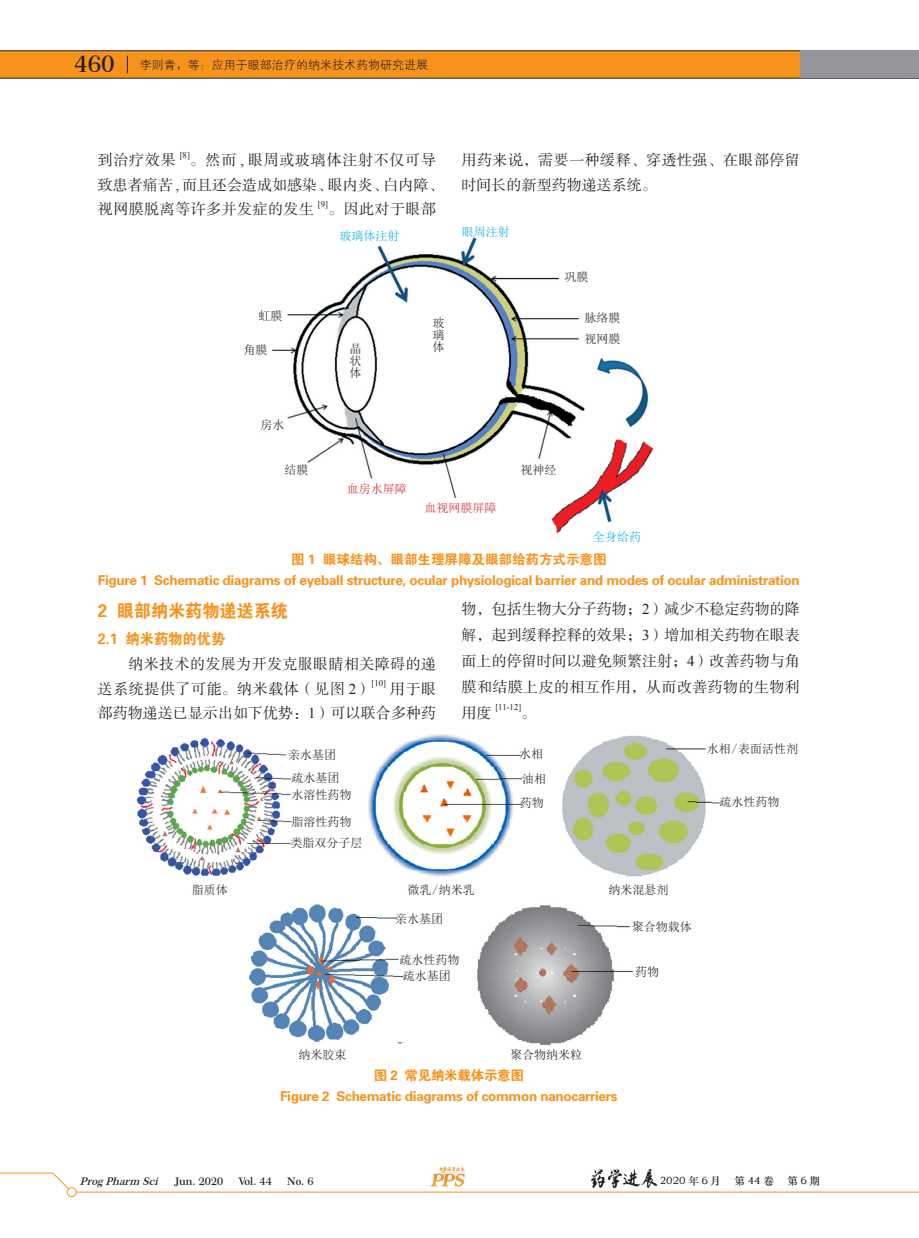
<style>
.page{position:relative;width:919px;height:1238px;background:#fff}
.page>*{position:absolute;margin:0;border:0;box-sizing:border-box;transform-origin:0 0}
.t1{font:18px "FZDHTK GBK1 0";color:#f7931d;scale:.95 1}
.t2{font:15px/24.6px "FZSSK GBK1 0";letter-spacing:.025em;color:#231f20}
.t3{font:15px/24.6px "FZSSK GBK1 0";color:#231f20;text-align:right}
.t4{font:15px "FZDHTK GBK1 0";color:#f7931d;scale:.95 1}
.t5{font:13.5px/21px "FZDHTK GBK1 0";letter-spacing:-.02em;color:#f7931d;text-align:center}
.t6{font:12px/12px "Sim Sun";color:#231f20}
.t7{font:12px "FZXH1 K GBK1 0";color:#231f20}
.t8{font:12px "Sim Sun";color:#00aeef}
.t9{font:12px "Sim Sun";color:#d1232a}
.t10{font:600 10.5px "Century 751 BT";color:#231f20}
.t11{font:10.5px "ST Zhongsong";letter-spacing:.125em;color:#231f20}
.t12{font:italic 600 10.5px "Century 751 BT";color:#231f20}
.t13{font:8.7px "Times New Roman";color:#231f20}
.s1{font-family:"Century 751 BT";font-weight:600;font-size:23.1px}
.s2{font-family:"Times New Roman"}
</style>
<div class="page">
<svg style="left:0;top:50px;width:918px;height:28px;background:#ec8e1f"></svg>
<div style="left:799px;top:51px;width:107px;height:27px;background:#939598"></div>
<div style="left:906px;top:51px;width:12px;height:27px;background:#939598"></div>
<svg style="left:906px;top:1191px;width:12px;height:1px"></svg>
<svg style="left:0;top:1172px;width:69px;height:20px"></svg>
<hr style="left:72px;top:1191px;width:834px;height:1px;background:#f7931d">
<div style="left:67px;top:1187px;width:9px;height:9px;background:#fff;border-radius:50%"></div>
<div style="left:67px;top:1187px;width:9px;height:9px;border:1px solid #f7931d;border-radius:50%"></div>
<img style="left:430px;top:1166px;width:35px;height:21px">
<img style="left:590px;top:1169px;width:68px;height:20px">
<img style="left:264px;top:237px;width:390px;height:297px">
<img style="left:136px;top:737px;width:156px;height:139px">
<img style="left:368px;top:734px;width:155px;height:143px">
<img style="left:562px;top:735px;width:158px;height:142px">
<img style="left:249px;top:904px;width:156px;height:139px">
<img style="left:477px;top:905px;width:156px;height:140px">
<p class="t7" style="left:74px;top:58px;width:355px"><span class="s1">460</span> 李则青，等：应用于眼部治疗的纳米技术药物研究进展</p>
<p class="t2" style="left:98px;top:148px;width:79px">到治疗效果</p>
<p class="t13" style="left:180px;top:149px;width:12px">[8]</p>
<p class="t2" style="left:98px;top:148px;width:347px;text-indent:92px">。然而 <span class="s2">,</span> 眼周或玻璃体注射不仅可导致患者痛苦 <span class="s2">,</span> 而且还会造成如感染、眼内炎、白内障、视网膜脱离等许多并发症的发生</p>
<p class="t13" style="left:318px;top:198px;width:12px">[9]</p>
<p class="t2" style="left:328px;top:198px;width:109px">。因此对于眼部</p>
<p class="t2" style="left:461px;top:148px;width:340px">用药来说，需要一种缓释、穿透性强、在眼部停留时间长的新型药物递送系统。</p>
<p class="t6" style="left:258px;top:310px;width:25px">虹膜</p>
<p class="t6" style="left:243px;top:344px;width:25px">角膜</p>
<p class="t6" style="left:260px;top:419px;width:25px">房水</p>
<p class="t6" style="left:284px;top:463px;width:25px">结膜</p>
<p class="t8" style="left:339px;top:230px;width:62px">玻璃体注射</p>
<p class="t8" style="left:461px;top:225px;width:49px">眼周注射</p>
<p class="t6" style="left:349px;top:342px;width:13px;text-align:justify">晶状体</p>
<p class="t6" style="left:432px;top:317px;width:13px;text-align:justify">玻璃体</p>
<p class="t6" style="left:564px;top:271px;width:25px">巩膜</p>
<p class="t6" style="left:584px;top:307px;width:37px;line-height:21.6px">脉络膜视网膜</p>
<p class="t9" style="left:347px;top:482px;width:61px">血房水屏障</p>
<p class="t9" style="left:424px;top:502px;width:73px">血视网膜屏障</p>
<p class="t6" style="left:520px;top:464px;width:37px">视神经</p>
<p class="t8" style="left:593px;top:531px;width:49px">全身给药</p>
<p class="t5" style="left:98px;top:549px;width:703px">图 1 眼球结构、眼部生理屏障及眼部给药方式示意图<br>Figure 1 Schematic diagrams of eyeball structure, ocular physiological barrier and modes of ocular administration</p>
<p class="t1" style="left:98px;top:601px;width:201px">2 眼部纳米药物递送系统</p>
<p class="t4" style="left:98px;top:631px;width:136px">2.1 纳米药物的优势</p>
<p class="t2" style="left:98px;top:652px;width:340px;text-indent:31px">纳米技术的发展为开发克服眼睛相关障碍的递送系统提供了可能。纳米载体（见图 <span class="s2">2</span>）</p>
<p class="t13" style="left:371px;top:677px;width:16px">[10]</p>
<p class="t3" style="left:98px;top:677px;width:340px">用于眼<br>部药物递送已显示出如下优势：<span class="s2">1</span>）可以联合多种药</p>
<p class="t6" style="left:288px;top:749px;width:49px">亲水基团</p>
<p class="t6" style="left:291px;top:772px;width:49px">疏水基团</p>
<p class="t6" style="left:291px;top:788px;width:61px">水溶性药物</p>
<p class="t6" style="left:290px;top:811px;width:73px;line-height:20.5px">脂溶性药物类脂双分子层</p>
<p class="t2" style="left:461px;top:597px;width:340px;line-height:25.8px;text-align:justify">物，包括生物大分子药物；<span class="s2">2</span>）减少不稳定药物的降解，起到缓释控释的效果；<span class="s2">3</span>）增加相关药物在眼表面上的停留时间以避免频繁注射；<span class="s2">4</span>）改善药物与角膜和结膜上皮的相互作用，从而改善药物的生物利用度</p>
<p class="t13" style="left:495px;top:701px;width:27px">[11-12]</p>
<p class="t2" style="left:521px;top:701px;width:16px">。</p>
<p class="t6" style="left:519px;top:741px;width:29px;line-height:24.3px">水相油相药物</p>
<p class="t6" style="left:706px;top:742px;width:93px">水相/表面活性剂</p>
<p class="t6" style="left:719px;top:796px;width:61px">疏水性药物</p>
<p class="t6" style="left:192px;top:883px;width:37px">脂质体</p>
<p class="t6" style="left:407px;top:883px;width:69px">微乳/纳米乳</p>
<p class="t6" style="left:608px;top:883px;width:61px">纳米混悬剂</p>
<p class="t6" style="left:395px;top:912px;width:49px">亲水基团</p>
<p class="t6" style="left:399px;top:953px;width:61px">疏水性药物</p>
<p class="t6" style="left:403px;top:969px;width:49px">疏水基团</p>
<p class="t6" style="left:631px;top:920px;width:61px">聚合物载体</p>
<p class="t6" style="left:635px;top:965px;width:25px">药物</p>
<p class="t6" style="left:298px;top:1049px;width:49px">纳米胶束</p>
<p class="t6" style="left:510px;top:1049px;width:73px">聚合物纳米粒</p>
<p class="t5" style="left:280px;top:1064px;width:339px">图 2 常见纳米载体示意图<br>Figure 2 Schematic diagrams of common nanocarriers</p>
<p class="t12" style="left:80px;top:1174px;width:83px">ProgPharm Sci</p>
<p class="t10" style="left:174px;top:1174px;width:51px">Jun. 2020</p>
<p class="t10" style="left:239px;top:1174px;width:35px">Vol. 44</p>
<p class="t10" style="left:287px;top:1174px;width:28px">No. 6</p>
<p class="t11" style="left:659px;top:1173px;width:63px">2020 年 6 月</p>
<p class="t11" style="left:734px;top:1173px;width:41px">第44卷</p>
<p class="t11" style="left:787px;top:1173px;width:34px">第6期</p>
</div>
